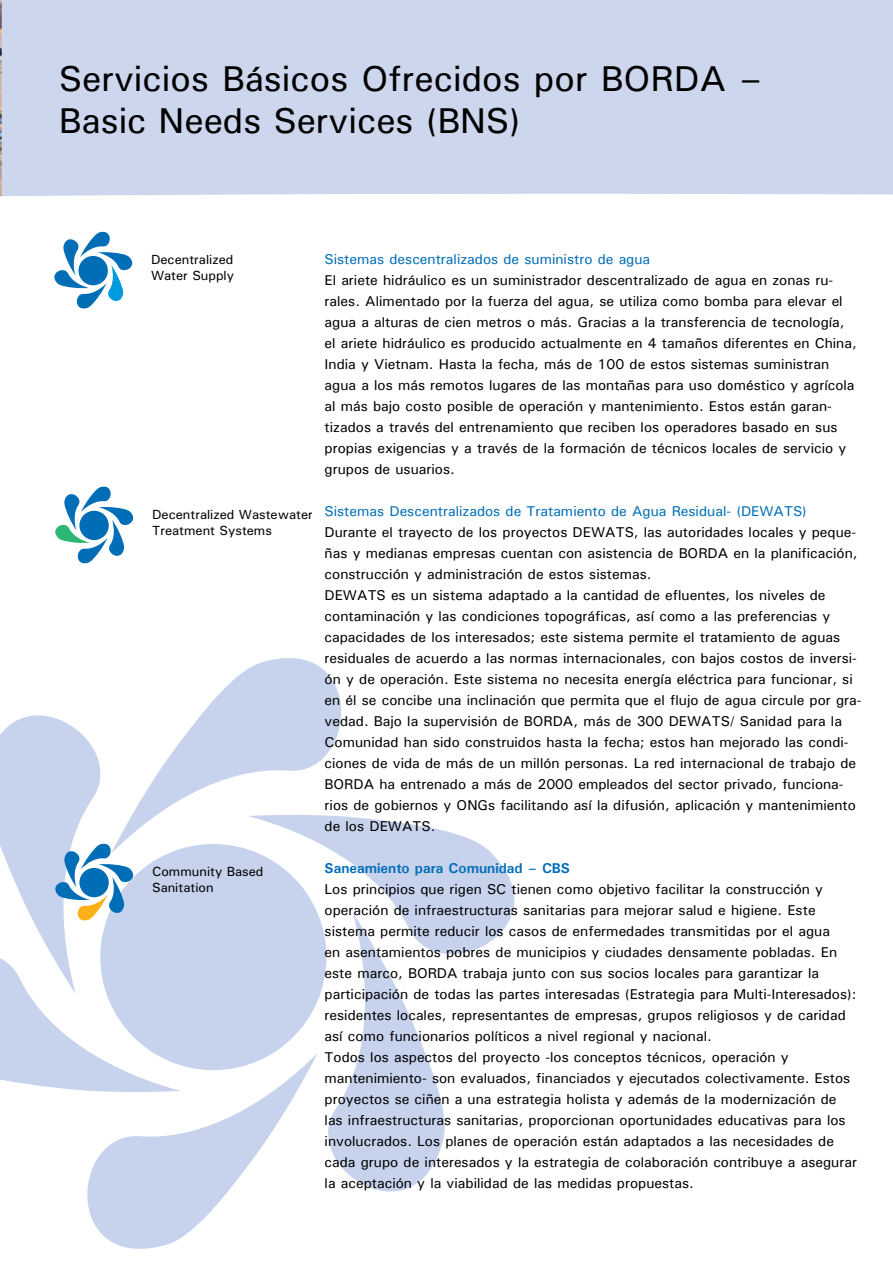
<style>
.page{position:relative;width:893px;height:1263px;background:#fff}
.page>*{position:absolute;margin:0;border:0;box-sizing:border-box;transform-origin:0 0}
.t1{font:500 36px/42px "Univers";color:#000}
.t2{font:500 14.25px/21px "Univers";color:#000}
.t3{font:500 14.25px "Univers";color:#006eb7}
.t4{font:700 14.25px "Univers";color:#006eb7}
.t5{font:500 13.2px/16px "Univers";color:#000}
</style>
<div class="page">
<div style="left:100px;top:844px;width:226px;height:226px;background:#c7d2ec;border-radius:50%"></div>
<svg style="left:181px;top:658px;width:160px;height:192px;fill:#c7d2ec"></svg>
<svg style="left:87px;top:1053px;width:209px;height:196px"></svg>
<svg style="left:296px;top:992px;width:149px;height:200px;fill:#c7d2ec"></svg>
<svg style="left:248px;top:813px;width:267px;height:179px;fill:#c7d2ec"></svg>
<div style="left:0;top:0;width:893px;height:197px;background:#ccd6ed"></div>
<img style="left:0;top:0;width:2px;height:196px">
<svg style="left:54px;top:231px;width:79px;height:78px"></svg>
<svg style="left:55px;top:486px;width:79px;height:78px"></svg>
<svg style="left:0;top:715px;width:181px;height:379px"></svg>
<h1 class="t1" style="left:59px;top:57px;width:705px">Servicios Básicos Ofrecidos por BORDA –<br>Basic Needs Services (BNS)</h1>
<p class="t5" style="left:152px;top:72px;width:69px">Knowledge</p>
<p class="t5" style="left:550px;top:72px;width:131px">Wissensmanagement</p>
<p class="t3" style="left:325px;top:250px;width:327px">Sistemas descentralizados de suministro de agua</p>
<p class="t2" style="left:325px;top:269px;width:534px">El ariete hidráulico es un suministrador descentralizado de agua en zonas ru&shy;rales. Alimentado por la fuerza del agua, se utiliza como bomba para elevar el agua a alturas de cien metros o más. Gracias a la transferencia de tecnología, el ariete hidráulico es producido actualmente en 4 tamaños diferentes en China, India y Vietnam. Hasta la fecha, más de 100 de estos sistemas suministran agua a los más remotos lugares de las montañas para uso doméstico y agrícola al más bajo costo posible de operación y mantenimiento. Estos están garan&shy;tizados a través del entrenamiento que reciben los operadores basado en sus propias exigencias y a través de la formación de técnicos locales de servicio y grupos de usuarios.</p>
<p class="t3" style="left:325px;top:502px;width:484px">Sistemas Descentralizados de Tratamiento de Agua Residual- (DEWATS)</p>
<p class="t2" style="left:325px;top:521px;width:538px">Durante el trayecto de los proyectos DEWATS, las autoridades locales y peque&shy;ñas y medianas empresas cuentan con asistencia de BORDA en la planificación, construcción y administración de estos sistemas.<br>DEWATS es un sistema adaptado a la cantidad de efluentes, los niveles de contaminación y las condiciones topográficas, así como a las preferencias y capacidades de los interesados; este sistema permite el tratamiento de aguas residuales de acuerdo a las normas internacionales, con bajos costos de inversi&shy;ón y de operación. Este sistema no necesita energía eléctrica para funcionar, si en él se concibe una inclinación que permita que el flujo de agua circule por gra&shy;vedad. Bajo la supervisión de BORDA, más de 300 DEWATS/ Sanidad para la Comunidad han sido construidos hasta la fecha; estos han mejorado las condi&shy;ciones de vida de más de un millón personas. La red internacional de trabajo de BORDA ha entrenado a más de 2000 empleados del sector privado, funciona&shy;rios de gobiernos y ONGs facilitando así la difusión, aplicación y mantenimiento de los DEWATS.</p>
<p class="t4" style="left:325px;top:859px;width:247px">Saneamiento para Comunidad – CBS</p>
<p class="t2" style="left:325px;top:878px;width:534px">Los principios que rigen SC tienen como objetivo facilitar la construcción y operación de infraestructuras sanitarias para mejorar salud e higiene. Este sistema permite reducir los casos de enfermedades transmitidas por el agua<br>en asentamientos pobres de municipios y ciudades densamente pobladas. En este marco, BORDA trabaja junto con sus socios locales para garantizar la participación de todas las partes interesadas (Estrategia para Multi-Interesados): residentes locales, representantes de empresas, grupos religiosos y de caridad así como funcionarios políticos a nivel regional y nacional.<br>Todos los aspectos del proyecto -los conceptos técnicos, operación y mantenimiento- son evaluados, financiados y ejecutados colectivamente. Estos proyectos se ciñen a una estrategia holista y además de la modernización de las infraestructuras sanitarias, proporcionan oportunidades educativas para los involucrados. Los planes de operación están adaptados a las necesidades de cada grupo de interesados y la estrategia de colaboración contribuye a asegurar la aceptación y la viabilidad de las medidas propuestas.</p>
<p class="t5" style="left:151px;top:251px;width:85px">Decentralized<br>Water Supply</p>
<p class="t5" style="left:549px;top:251px;width:115px">Dezentrale<br>Wasserversorgung</p>
<p class="t5" style="left:550px;top:289px;width:66px">Dezentrale</p>
<p class="t5" style="left:550px;top:360px;width:161px">Armutsorientierte<br>Sanitäre Grundversorgung</p>
<p class="t5" style="left:551px;top:397px;width:161px">Armutsorientierte<br>Sanitäre Grundversorgung</p>
<p class="t5" style="left:152px;top:506px;width:162px">Decentralized Wastewater<br>Treatment Systems</p>
<p class="t5" style="left:551px;top:506px;width:133px">Dezentrale<br>Abwasserbehandlung</p>
<p class="t5" style="left:550px;top:593px;width:99px">Abfallwirtschaft</p>
<p class="t5" style="left:551px;top:614px;width:99px">Dezentrale<br>Abfallwirtschaft</p>
<p class="t5" style="left:550px;top:646px;width:66px">Dezentrale</p>
<p class="t5" style="left:550px;top:754px;width:115px">Dezentrale<br>Wasserversorgung</p>
<p class="t5" style="left:152px;top:863px;width:113px">Community Based<br>Sanitation</p>
<p class="t5" style="left:551px;top:879px;width:161px">Sanitäre Grundversorgung</p>
<p class="t5" style="left:551px;top:972px;width:133px">Dezentrale<br>Abwasserbehandlung</p>
<p class="t5" style="left:551px;top:1096px;width:99px">Abfallwirtschaft</p>
</div>
